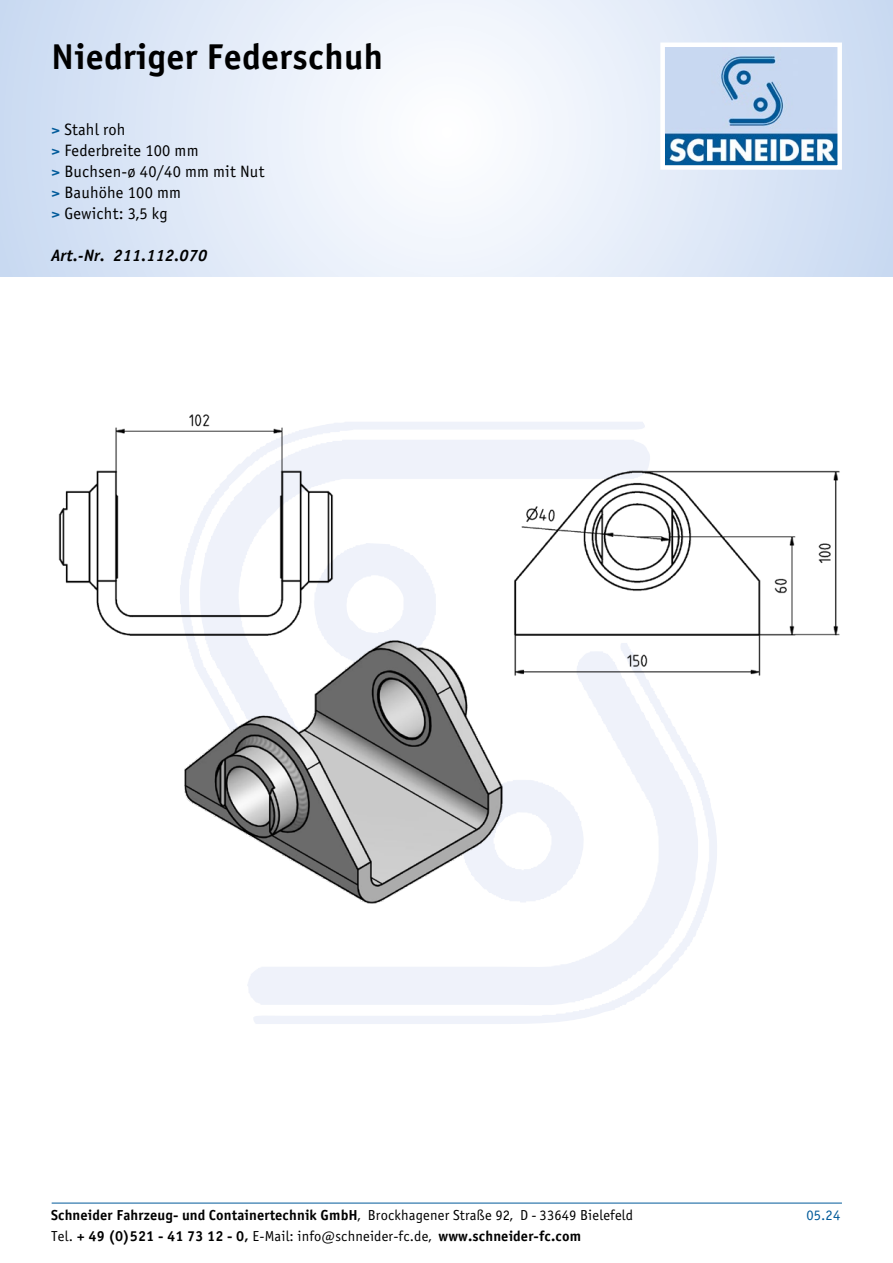
<style>
.page{position:relative;width:893px;height:1263px;background:#fff}
.page>*{position:absolute;margin:0;border:0;box-sizing:border-box;transform-origin:0 0}
.t1{font:36px "Officina Sans Bold ITC";letter-spacing:.01em;color:#000}
.t2{font:16.5px/21px "Officina Sans Book ITC";letter-spacing:.01em;color:#000}
.t3{font:italic 16.5px "Officina Sans Bold ITC";letter-spacing:.01em;color:#000}
.t4{font:14.55px "Officina Sans Bold ITC";letter-spacing:.01em;color:#000}
.t5{font:14.55px "Officina Sans Book ITC";color:#005a9a}
.s1{font-family:"Officina Sans Bold ITC";color:#005a9a}
.s2{font-family:"Officina Sans Book ITC"}
</style>
<div class="page">
<svg style="left:0;top:0;width:893px;height:276px"></svg>
<img style="left:665px;top:48px;width:172px;height:117px">
<div style="left:660px;top:43px;width:182px;height:127px;border:4px solid #fff"></div>
<hr style="left:52px;top:1203px;width:790px;height:1px;background:#005a9a">
<img style="left:58px;top:414px;width:782px;height:547px">
<h1 class="t1" style="left:51px;top:34px;width:334px">Niedriger Federschuh</h1>
<p class="t2" style="left:51px;top:119px;width:215px"><span class="s1">&gt;</span> Stahl roh<br><span class="s1">&gt;</span> Federbreite 100 mm<br><span class="s1">&gt;</span> Buchsen-ø 40/40 mm mit Nut <span class="s1">&gt;</span> Bauhöhe 100 mm<br><span class="s1">&gt;</span> Gewicht: 3,5 kg</p>
<p class="t3" style="left:51px;top:245px;width:158px">Art.-Nr. 211.112.070</p>
<p class="t4" style="left:51px;top:1206px;width:584px">Schneider Fahrzeug- und Containertechnik GmbH<span class="s2">, Brockhagener Straße 92, D - 33649 Bielefeld</span></p>
<p class="t5" style="left:806px;top:1206px;width:35px">05.24</p>
<p class="t4" style="left:51px;top:1227px;width:532px"><span class="s2">Tel.</span> + 49 (0)521 - 41 73 12 - 0, <span class="s2">E-Mail: info@schneider-fc.de,</span> www.schneider-fc.com</p>
</div>
